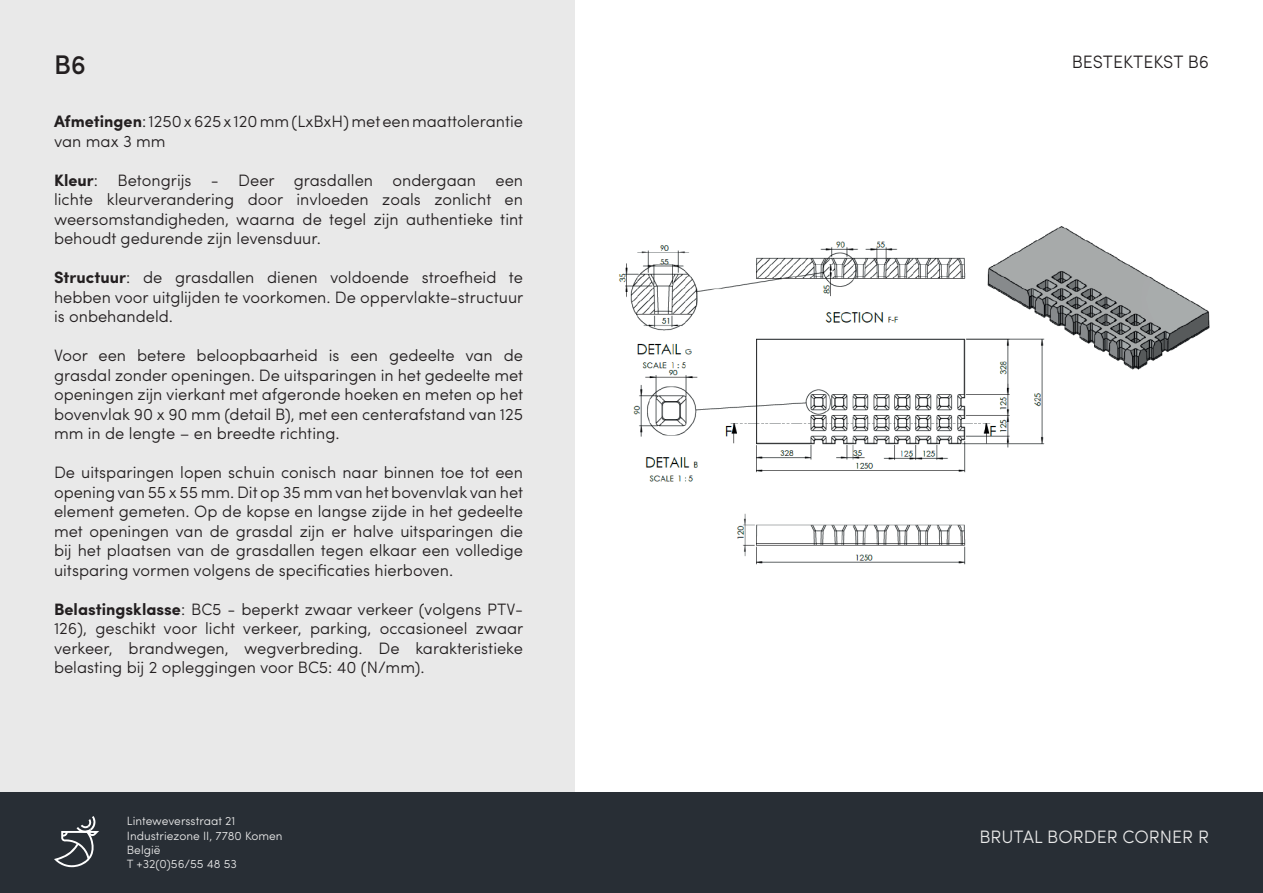
<style>
.page{position:relative;width:1263px;height:893px;background:#fff}
.page>*{position:absolute;margin:0;border:0;box-sizing:border-box;transform-origin:0 0}
.t1{font:500 27px "Sofia Pro";color:#231f20}
.t2{font:300 18px "Sofia Pro";color:#e9e9e9}
.t3{font:300 18px "Sofia Pro";color:#231f20}
.t4{font:300 16.5px/19.5px "Sofia Pro";color:#231f20;text-align:justify}
.t5{font:300 12px/14.4px "Sofia Pro";color:#e9e9e9}
.s1{font-weight:700}
</style>
<div class="page">
<div style="left:0;top:0;width:574px;height:893px;background:#e9e9e9"></div>
<div style="left:0;top:792px;width:1263px;height:101px;background:#282e35"></div>
<svg style="left:54px;top:816px;width:45px;height:51px"></svg>
<img style="left:618px;top:226px;width:592px;height:339px">
<h1 class="t1" style="left:54px;top:45px;width:34px">B6</h1>
<p class="t4" style="left:54px;top:111px;width:470px"><span class="s1">Afmetingen</span>: 1250 x 625 x 120 mm (LxBxH) met een maattolerantie van max 3 mm</p>
<p class="t4" style="left:54px;top:169px;width:471px"><span class="s1">Kleur</span>: Betongrijs - Deer grasdallen ondergaan een lichte kleurverandering door invloeden zoals zonlicht en weersomstandigheden, waarna de tegel zijn authentieke tint behoudt gedurende zijn levensduur.</p>
<p class="t4" style="left:54px;top:267px;width:471px"><span class="s1">Structuur</span>: de grasdallen dienen voldoende stroefheid te hebben voor uitglijden te voorkomen. De oppervlakte-structuur is onbehandeld.</p>
<p class="t4" style="left:54px;top:345px;width:471px">Voor een betere beloopbaarheid is een gedeelte van de grasdal zonder openingen. De uitsparingen in het gedeelte met openingen zijn vierkant met afgeronde hoeken en meten op het bovenvlak 90 x 90 mm (detail B), met een centerafstand van 125 mm in de lengte – en breedte richting.</p>
<p class="t4" style="left:54px;top:462px;width:471px">De uitsparingen lopen schuin conisch naar binnen toe tot een opening van 55 x 55 mm. Dit op 35 mm van het bovenvlak van het element gemeten. Op de kopse en langse zijde in het gedeelte met openingen van de grasdal zijn er halve uitsparingen die bij het plaatsen van de grasdallen tegen elkaar een volledige uitsparing vormen volgens de specificaties hierboven.</p>
<p class="t4" style="left:54px;top:598px;width:471px"><span class="s1">Belastingsklasse</span>: BC5 - beperkt zwaar verkeer (volgens PTV-126), geschikt voor licht verkeer, parking, occasioneel zwaar verkeer, brandwegen, wegverbreding. De karakteristieke belasting bij 2 opleggingen voor BC5: 40 (N/mm).</p>
<p class="t5" style="left:127px;top:813px;width:157px">Linteweversstraat 21<br>Industriezone II, 7780 Komen<br>België<br>T +32(0)56/55 48 53</p>
<p class="t3" style="left:1072px;top:48px;width:139px">BESTEKTEKST B6</p>
<p class="t2" style="left:979px;top:824px;width:231px">BRUTAL BORDER CORNER R</p>
</div>
